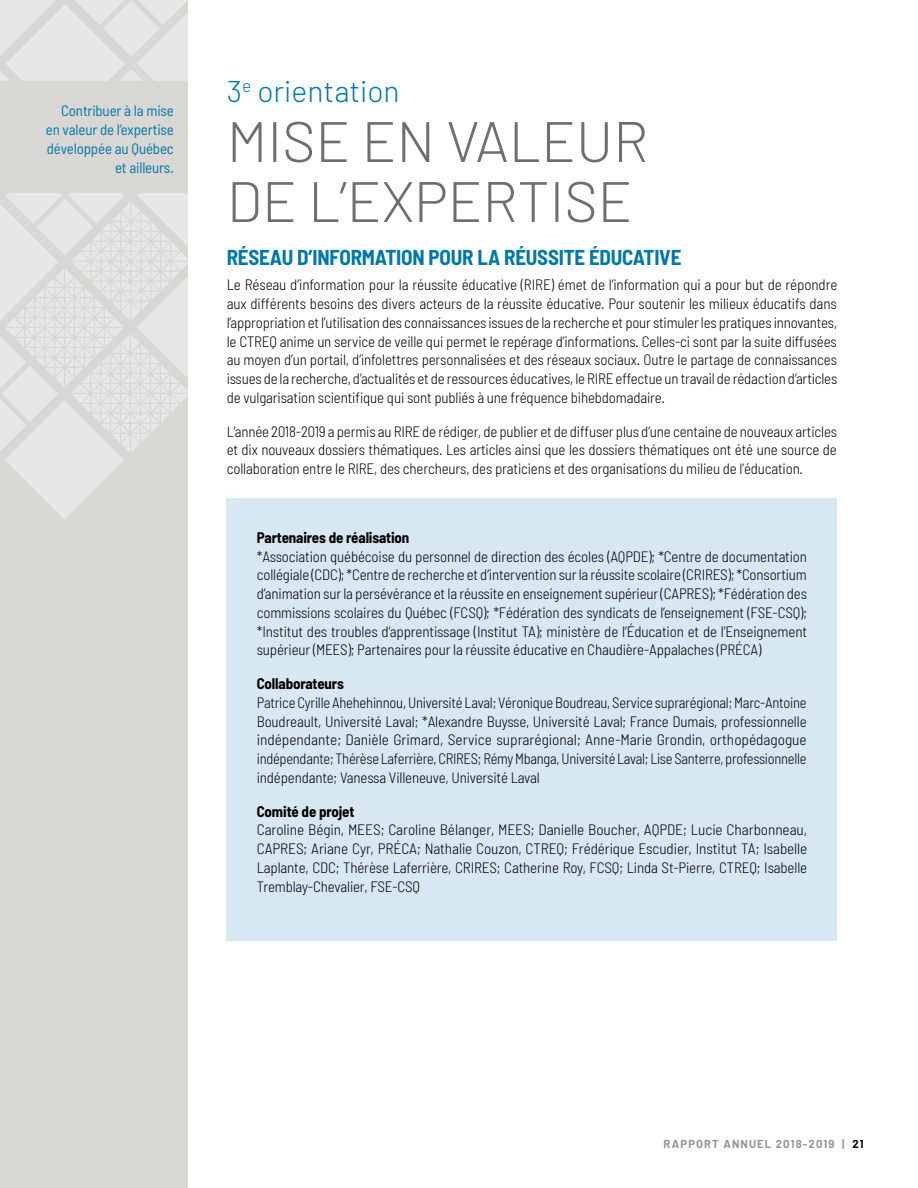
<style>
.page{position:relative;width:918px;height:1188px;background:#fff}
.page>*{position:absolute;margin:0;border:0;box-sizing:border-box;transform-origin:0 0}
.t1{font:300 57px/60px "Barlow";color:#6d6e70}
.t2{font:300 30px "Barlow";color:#0078a9}
.t3{font:700 semi-condensed 21px "Barlow";letter-spacing:-.01em;color:#0078a9}
.t4{font:300 semi-condensed 15px/18.8px "Barlow";letter-spacing:-.01em;color:#000;text-align:justify}
.t5{font:semi-condensed 15px/18.8px "Barlow";letter-spacing:-.01em;color:#0078a9;text-align:right}
.t6{font:700 semi-condensed 15px "Barlow";letter-spacing:-.01em;color:#000}
.t7{font:700 11.25px "Barlow";letter-spacing:.1em;color:#939598}
.s1{color:#000}
</style>
<div class="page">
<div style="left:0;top:0;width:187px;height:1188px;background:#d9d7d4"></div>
<svg style="left:0;top:0;width:187px;height:519px"></svg>
<div style="left:0;top:81px;width:187px;height:112px;background:#d9d7d4"></div>
<div style="left:227px;top:498px;width:610px;height:442px;background:#d8e8f2"></div>
<p class="t5" style="left:46px;top:101px;width:130px">Contribuer à la mise en valeur de l’expertise développée au Québec et ailleurs.</p>
<h2 class="t2" style="left:227px;top:73px;width:174px">3<sup>e</sup> orientation</h2>
<h1 class="t1" style="left:227px;top:110px;width:423px">MISE EN VALEUR<br>DE L’EXPERTISE</h1>
<h3 class="t3" style="left:227px;top:244px;width:456px">RÉSEAU D’INFORMATION POUR LA RÉUSSITE ÉDUCATIVE</h3>
<p class="t4" style="left:227px;top:275px;width:612px">Le Réseau d’information pour la réussite éducative (RIRE) émet de l’information qui a pour but de répondre aux différents besoins des divers acteurs de la réussite éducative. Pour soutenir les milieux éducatifs dans l’appropriation et l’utilisation des connaissances issues de la recherche et pour stimuler les pratiques innovantes, le CTREQ anime un service de veille qui permet le repérage d’informations. Celles-ci sont par la suite diffusées au moyen d’un portail, d’infolettres personnalisées et des réseaux sociaux. Outre le partage de connaissances issues de la recherche, d’actualités et de ressources éducatives, le RIRE effectue un travail de rédaction d’articles de vulgarisation scientifique qui sont publiés à une fréquence bihebdomadaire.</p>
<p class="t4" style="left:227px;top:421px;width:612px">L’année 2018-2019 a permis au RIRE de rédiger, de publier et de diffuser plus d’une centaine de nouveaux articles et dix nouveaux dossiers thématiques. Les articles ainsi que les dossiers thématiques ont été une source de collaboration entre le RIRE, des chercheurs, des praticiens et des organisations du milieu de l’éducation.</p>
<p class="t6" style="left:257px;top:528px;width:154px">Partenaires de réalisation</p>
<p class="t4" style="left:257px;top:546px;width:552px">*Association québécoise du personnel de direction des écoles (AQPDE); *Centre de documentation collégiale (CDC); *Centre de recherche et d’intervention sur la réussite scolaire (CRIRES); *Consortium d’animation sur la persévérance et la réussite en enseignement supérieur (CAPRES); *Fédération des commissions scolaires du Québec (FCSQ); *Fédération des syndicats de l’enseignement (FSE-CSQ); *Institut des troubles d’apprentissage (Institut TA); ministère de l’Éducation et de l’Enseignement supérieur (MEES); Partenaires pour la réussite éducative en Chaudière-Appalaches (PRÉCA)</p>
<p class="t6" style="left:257px;top:674px;width:89px">Collaborateurs</p>
<p class="t4" style="left:257px;top:693px;width:551px">Patrice Cyrille Ahehehinnou, Université Laval; Véronique Boudreau, Service suprarégional; Marc-Antoine Boudreault, Université Laval; *Alexandre Buysse, Université Laval; France Dumais, professionnelle indépendante; Danièle Grimard, Service suprarégional; Anne-Marie Grondin, orthopédagogue indépendante; Thérèse Laferrière, CRIRES; Rémy Mbanga, Université Laval; Lise Santerre, professionnelle indépendante; Vanessa Villeneuve, Université Laval</p>
<p class="t6" style="left:257px;top:802px;width:99px">Comité de projet</p>
<p class="t4" style="left:257px;top:820px;width:552px">Caroline Bégin, MEES; Caroline Bélanger, MEES; Danielle Boucher, AQPDE; Lucie Charbonneau, CAPRES; Ariane Cyr, PRÉCA; Nathalie Couzon, CTREQ; Frédérique Escudier, Institut TA; Isabelle Laplante, CDC; Thérèse Laferrière, CRIRES; Catherine Roy, FCSQ; Linda St-Pierre, CTREQ; Isabelle Tremblay-Chevalier, FSE-CSQ</p>
<p class="t7" style="left:664px;top:1137px;width:201px">RAPPORT ANNUEL 2018-2019 | <span class="s1">21</span></p>
</div>
